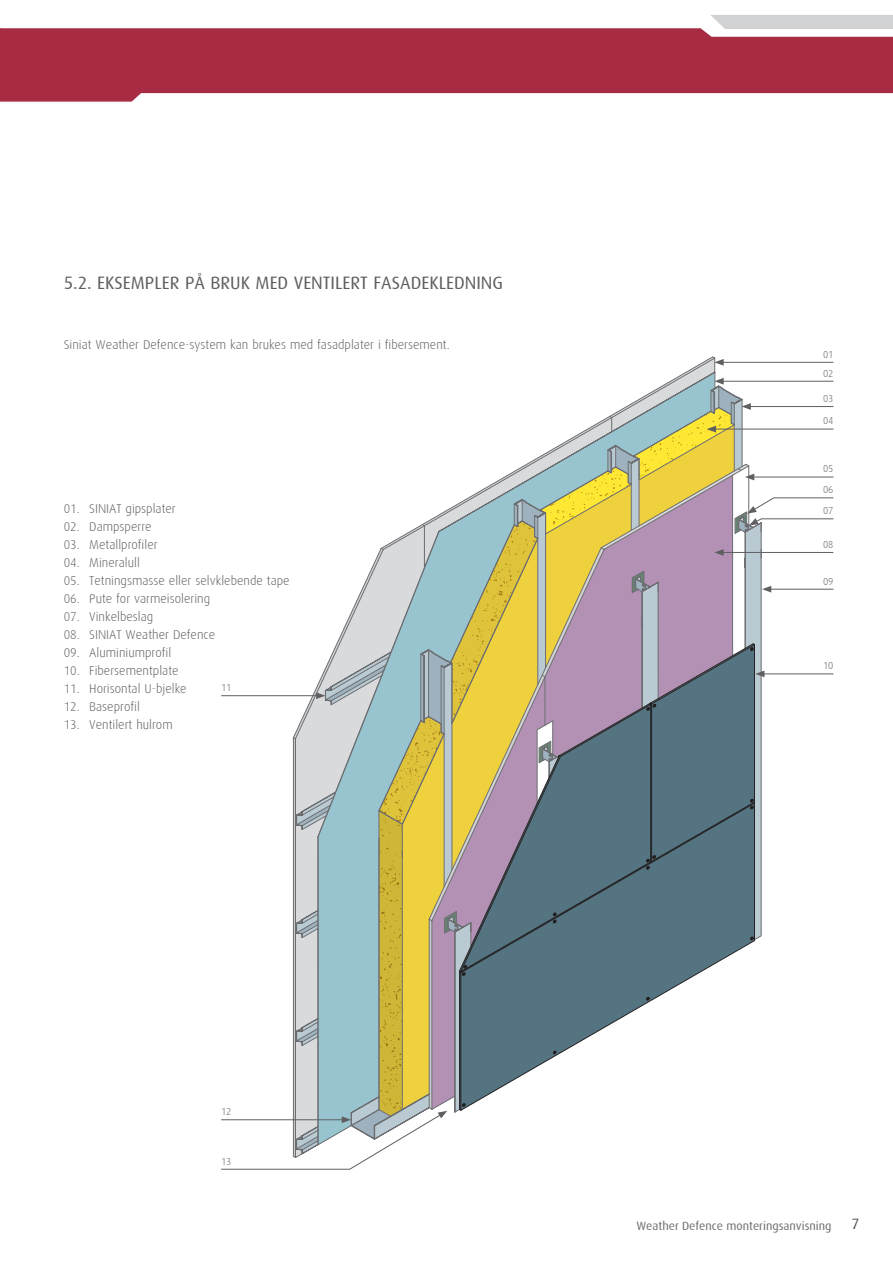
<style>
.page{position:relative;width:893px;height:1263px;background:#fff}
.page>*{position:absolute;margin:0;border:0;box-sizing:border-box;transform-origin:0 0}
.Normaal{font:18px "Dax";color:#5f5f62}
.t1{font:15px "Dax";color:#57585a}
.Normaal-2{font:300 12.75px "Dax";color:#5f5f62}
.t2{font:12px "Dax";color:#6c6d70}
.Normaal-3{font:300 10.2px "Dax";color:#5f5f62}
</style>
<div class="page">
<svg style="left:0;top:28px;width:893px;height:74px;background:#b1465a"></svg>
<div style="left:710px;top:15px;width:183px;height:14px;background:#d1d2d4"></div>
<hr style="left:721px;top:362px;width:112px;height:1px;background:#5f5f62">
<svg style="left:714px;top:359px;width:10px;height:7px"></svg>
<svg style="left:221px;top:378px;width:613px;height:792px"></svg>
<p class="Normaal" style="left:64px;top:273px;width:441px">5.2. EKSEMPLER PÅ BRUK MED VENTILERT FASADEKLEDNING</p>
<p class="Normaal-2" style="left:64px;top:337px;width:387px">Siniat Weather Defence-system kan brukes med fasadplater i fibersement.</p>
<p class="Normaal-2" style="left:64px;top:502px;width:114px">01. SINIAT gipsplater</p>
<p class="Normaal-2" style="left:64px;top:520px;width:89px">02. Dampsperre</p>
<p class="Normaal-2" style="left:64px;top:538px;width:95px">03. Metallprofiler</p>
<p class="Normaal-2" style="left:64px;top:556px;width:78px">04. Mineralull</p>
<p class="Normaal-2" style="left:64px;top:574px;width:227px">05. Tetningsmasse eller selvklebende tape</p>
<p class="Normaal-2" style="left:64px;top:592px;width:148px">06. Pute for varmeisolering</p>
<p class="Normaal-2" style="left:64px;top:610px;width:91px">07. Vinkelbeslag</p>
<p class="Normaal-2" style="left:64px;top:628px;width:153px">08. SINIAT Weather Defence</p>
<p class="Normaal-2" style="left:64px;top:646px;width:109px">09. Aluminiumprofil</p>
<p class="Normaal-2" style="left:64px;top:664px;width:116px">10. Fibersementplate</p>
<p class="Normaal-2" style="left:64px;top:682px;width:124px">11. Horisontal U-bjelke</p>
<p class="Normaal-2" style="left:64px;top:700px;width:78px">12. Baseprofil</p>
<p class="Normaal-2" style="left:64px;top:718px;width:110px">13. Ventilert hulrom</p>
<p class="Normaal-3" style="left:221px;top:682px;width:12px">11</p>
<p class="Normaal-3" style="left:823px;top:348px;width:12px">01</p>
<p class="Normaal-3" style="left:823px;top:367px;width:12px">02</p>
<p class="Normaal-3" style="left:823px;top:393px;width:12px">03</p>
<p class="Normaal-3" style="left:823px;top:415px;width:12px">04</p>
<p class="Normaal-3" style="left:823px;top:463px;width:12px">05</p>
<p class="Normaal-3" style="left:823px;top:484px;width:12px">06</p>
<p class="Normaal-3" style="left:823px;top:505px;width:12px">07</p>
<p class="Normaal-3" style="left:823px;top:539px;width:12px">08</p>
<p class="Normaal-3" style="left:823px;top:575px;width:12px">09</p>
<p class="Normaal-3" style="left:823px;top:660px;width:12px">10</p>
<p class="Normaal-3" style="left:221px;top:1106px;width:12px">12</p>
<p class="Normaal-3" style="left:221px;top:1155px;width:12px">13</p>
<p class="t2" style="left:636px;top:1219px;width:197px">Weather Defence monteringsanvisning</p>
<p class="t1" style="left:852px;top:1216px;width:9px">7</p>
</div>
